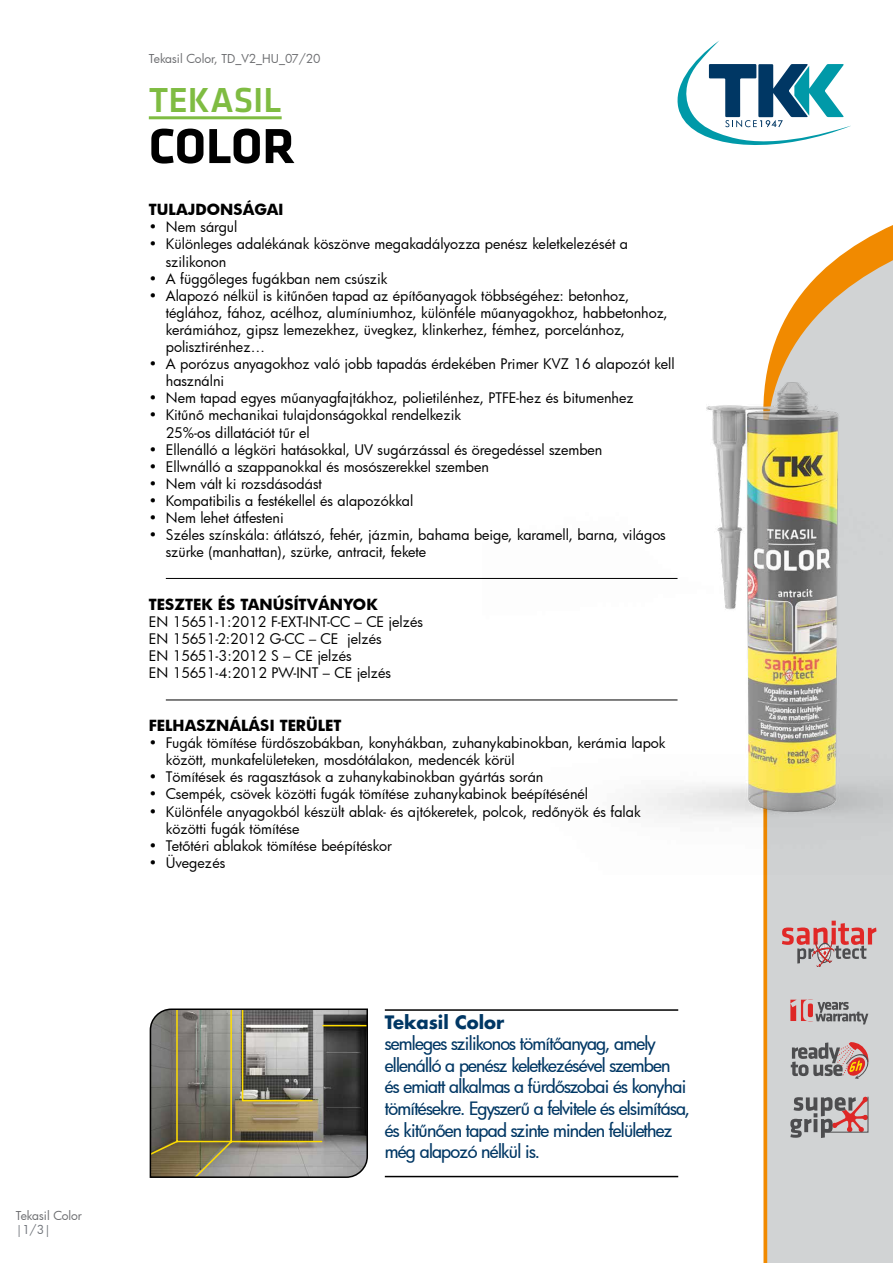
<style>
.page{position:relative;width:893px;height:1263px;background:#fff}
.page>*{position:absolute;margin:0;border:0;box-sizing:border-box;transform-origin:0 0}
.t1{font:700 51px "Klavika";letter-spacing:-.005em;color:#000}
.t2{font:500 36px "Klavika";color:#7fbc42}
.t3{font:500 18px/21.6px "Futura";letter-spacing:-.04em;color:#003764}
.t4{font:700 18px "Futura Std";color:#003764}
.t5{font:700 15px "Futura";color:#000}
.t6{font:14.25px/17.1px "Futura";color:#000}
.t7{font:12px "Futura";letter-spacing:-.005em;color:#6d6e71}
.t8{font:12px "Futura";color:#70747a}
</style>
<div class="page">
<svg style="left:677px;top:41px;width:86px;height:104px"></svg>
<hr style="left:149px;top:116px;width:133px;height:3px;background:#7fbc42">
<hr style="left:166px;top:578px;width:511px;height:1px;background:#000">
<hr style="left:166px;top:700px;width:511px;height:1px;background:#000">
<svg style="left:767px;top:64px;width:126px;height:1199px;fill:#d1d3d4"></svg>
<hr style="left:385px;top:1009px;width:293px;height:2px;background:#000">
<hr style="left:385px;top:1176px;width:293px;height:1px;background:#000">
<img style="left:483px;top:339px;width:410px;height:536px">
<svg style="left:791px;top:1042px;width:77px;height:37px"></svg>
<svg style="left:790px;top:999px;width:78px;height:25px"></svg>
<svg style="left:790px;top:1096px;width:79px;height:42px"></svg>
<svg style="left:782px;top:921px;width:94px;height:46px"></svg>
<svg style="left:149px;top:1008px;width:219px;height:170px"></svg>
<p class="t7" style="left:16px;top:1207px;width:68px">Tekasil Color</p>
<p class="t8" style="left:16px;top:1221px;width:37px">|1/3|</p>
<p class="t7" style="left:149px;top:50px;width:173px">Tekasil Color, TD_V2_HU_07/20</p>
<h2 class="t2" style="left:149px;top:81px;width:134px">TEKASIL</h2>
<h1 class="t1" style="left:149px;top:118px;width:148px">COLOR</h1>
<p class="t5" style="left:149px;top:199px;width:136px">TULAJDONSÁGAI</p>
<p class="t6" style="left:149px;top:218px;width:90px">• Nem sárgul</p>
<p class="t6" style="left:166px;top:235px;width:464px;text-indent:-17px">• Különleges adalékának köszönve megakadályozza penész keletkelezését a szilikonon</p>
<p class="t6" style="left:149px;top:270px;width:240px">• A függőleges fugákban nem csúszik</p>
<p class="t6" style="left:166px;top:287px;width:503px;text-indent:-17px">• Alapozó nélkül is kitűnően tapad az építőanyagok többségéhez: betonhoz, téglához, fához, acélhoz, alumíniumhoz, különféle műanyagokhoz, habbetonhoz, kerámiához, gipsz lemezekhez, üvegkez, klinkerhez, fémhez, porcelánhoz, polisztirénhez…</p>
<p class="t6" style="left:166px;top:355px;width:510px;text-indent:-17px">• A porózus anyagokhoz való jobb tapadás érdekében Primer KVZ 16 alapozót kell használni</p>
<p class="t6" style="left:149px;top:389px;width:487px">• Nem tapad egyes műanyagfajtákhoz, polietilénhez, PTFE-hez és bitumenhez</p>
<p class="t6" style="left:166px;top:406px;width:297px;text-indent:-17px">• Kitűnő mechanikai tulajdonságokkal rendelkezik<br>25%-os dillatációt tűr el</p>
<p class="t6" style="left:149px;top:441px;width:455px">• Ellenálló a légköri hatásokkal, UV sugárzással és öregedéssel szemben</p>
<p class="t6" style="left:149px;top:458px;width:342px">• Ellwnálló a szappanokkal és mosószerekkel szemben</p>
<p class="t6" style="left:149px;top:475px;width:175px">• Nem vált ki rozsdásodást</p>
<p class="t6" style="left:149px;top:492px;width:266px">• Kompatibilis a festékellel és alapozókkal</p>
<p class="t6" style="left:149px;top:509px;width:136px">• Nem lehet átfesteni</p>
<p class="t6" style="left:166px;top:526px;width:502px;text-indent:-17px">• Széles színskála: átlátszó, fehér, jázmin, bahama beige, karamell, barna, világos szürke (manhattan), szürke, antracit, fekete</p>
<p class="t5" style="left:149px;top:593px;width:230px">TESZTEK ÉS TANÚSÍTVÁNYOK</p>
<p class="t6" style="left:149px;top:612px;width:276px">EN 15651-1:2012 F-EXT-INT-CC – CE jelzés EN 15651-2:2012 G-CC – CE jelzés<br>EN 15651-3:2012 S – CE jelzés<br>EN 15651-4:2012 PW-INT – CE jelzés</p>
<p class="t5" style="left:149px;top:715px;width:194px">FELHASZNÁLÁSI TERÜLET</p>
<p class="t6" style="left:166px;top:734px;width:501px;text-indent:-17px">• Fugák tömítése fürdőszobákban, konyhákban, zuhanykabinokban, kerámia lapok között, munkafelületeken, mosdótálakon, medencék körül</p>
<p class="t6" style="left:149px;top:768px;width:396px">• Tömítések és ragasztások a zuhanykabinokban gyártás során</p>
<p class="t6" style="left:149px;top:785px;width:441px">• Csempék, csövek közötti fugák tömítése zuhanykabinok beépítésénél</p>
<p class="t6" style="left:166px;top:802px;width:476px;text-indent:-17px">• Különféle anyagokból készült ablak- és ajtókeretek, polcok, redőnyök és falak közötti fugák tömítése</p>
<p class="t6" style="left:149px;top:837px;width:244px">• Tetőtéri ablakok tömítése beépítéskor</p>
<p class="t6" style="left:149px;top:854px;width:78px">• Üvegezés</p>
<p class="t4" style="left:385px;top:1010px;width:121px">Tekasil Color</p>
<p class="t3" style="left:385px;top:1032px;width:307px">semleges szilikonos tömítőanyag, amely ellenálló a penész keletkezésével szemben<br>és emiatt alkalmas a fürdőszobai és konyhai tömítésekre. Egyszerű a felvitele és elsimítása, és kitűnően tapad szinte minden felülethez még alapozó nélkül is.</p>
</div>
